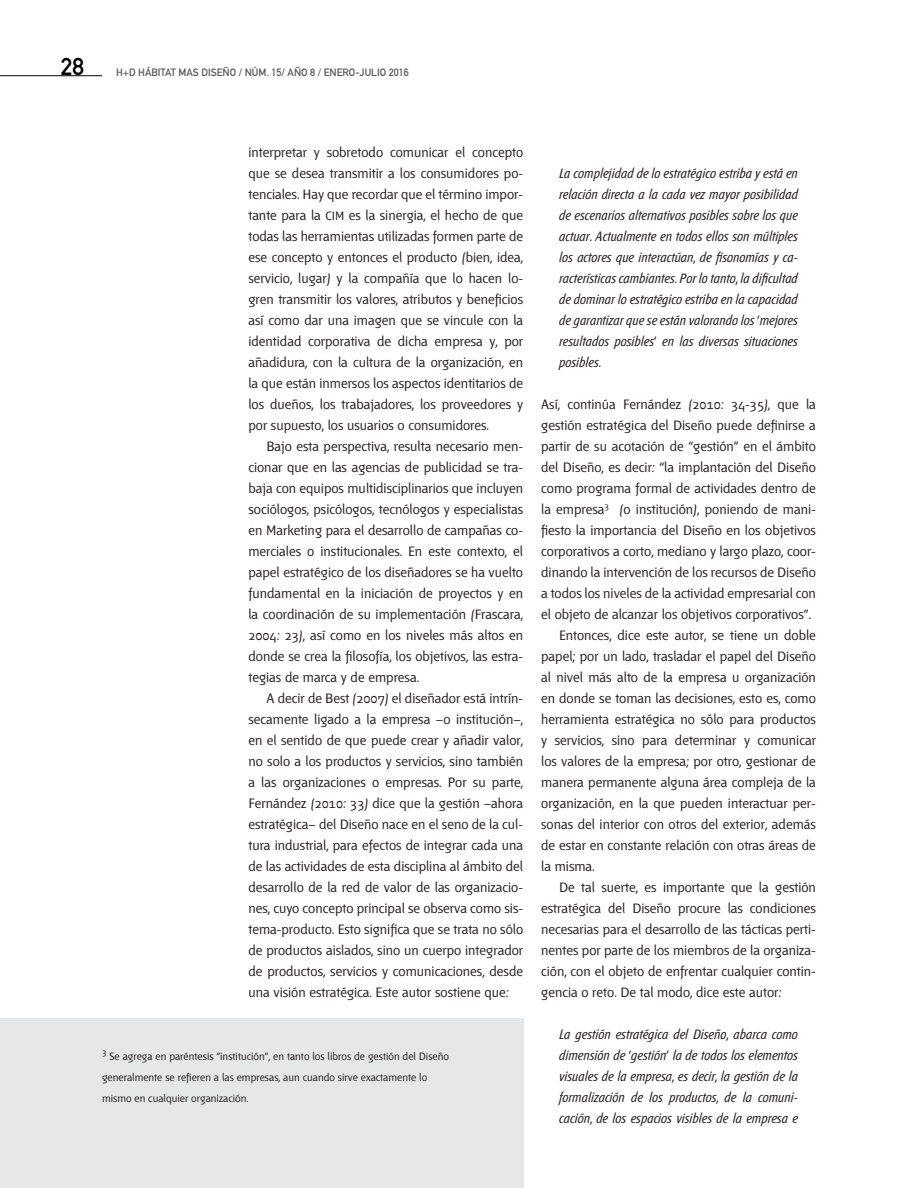
<style>
.page{position:relative;width:918px;height:1188px;background:#fff}
.page>*{position:absolute;margin:0;border:0;box-sizing:border-box;transform-origin:0 0}
.t1{font:24px "DIN Mittelschrift Alternate";color:#000}
.t2{font:13.5px/21px "Fontana ND Aa Os F";color:#231f20;text-align:justify}
.t3{font:italic 13.5px/21px "Fontana ND Aa Os F";color:#231f20;text-align:justify}
.t4{font:10.5px/21px "Fontana ND Aa Os F";color:#231f20}
.t5{font:10.5px "DIN Mittelschrift Alternate";color:#57585a}
.t6{font:8.7px "Fontana ND Aa Os F";color:#231f20}
.s1{font-size:12px}
</style>
<div class="page">
<hr style="left:0;top:75px;width:102px;height:1px;background:#231f20">
<div style="left:0;top:1018px;width:524px;height:170px;background:#e6e7e9"></div>
<h1 class="t1" style="left:61px;top:52px;width:25px">28</h1>
<p class="t5" style="left:116px;top:66px;width:294px">H+D HÁBITAT MAS DISEÑO / NÚM. 15/ AÑO 8 / ENERO-JULIO 2016</p>
<p class="t2" style="left:248px;top:143px;width:276px">interpretar y sobretodo comunicar el concepto que se desea transmitir a los consumidores po&shy;tenciales. Hay que recordar que el término impor&shy;tante para la <span class="s1">CIM</span> es la sinergia, el hecho de que todas las herramientas utilizadas formen parte de ese concepto y entonces el producto (bien, idea, servicio, lugar) y la compañía que lo hacen lo&shy;gren transmitir los valores, atributos y beneficios así como dar una imagen que se vincule con la identidad corporativa de dicha empresa y, por añadidura, con la cultura de la organización, en la que están inmersos los aspectos identitarios de los dueños, los trabajadores, los proveedores y por supuesto, los usuarios o consumidores.</p>
<p class="t2" style="left:248px;top:437px;width:276px;text-indent:18px">Bajo esta perspectiva, resulta necesario men&shy;cionar que en las agencias de publicidad se tra&shy;baja con equipos multidisciplinarios que incluyen sociólogos, psicólogos, tecnólogos y especialistas en Marketing para el desarrollo de campañas co&shy;merciales o institucionales. En este contexto, el papel estratégico de los diseñadores se ha vuelto fundamental en la iniciación de proyectos y en la coordinación de su implementación (Frascara, 2004: 23), así como en los niveles más altos en donde se crea la filosofía, los objetivos, las estra&shy;tegias de marca y de empresa.</p>
<p class="t2" style="left:248px;top:689px;width:276px;text-indent:18px">A decir de Best (2007) el diseñador está intrín&shy;secamente ligado a la empresa –o institución–, en el sentido de que puede crear y añadir valor, no solo a los productos y servicios, sino también a las organizaciones o empresas. Por su parte, Fernández (2010: 33) dice que la gestión –ahora estratégica– del Diseño nace en el seno de la cul&shy;tura industrial, para efectos de integrar cada una de las actividades de esta disciplina al ámbito del desarrollo de la red de valor de las organizacio&shy;nes, cuyo concepto principal se observa como sis&shy;tema-producto. Esto significa que se trata no sólo de productos aislados, sino un cuerpo integrador de productos, servicios y comunicaciones, desde una visión estratégica. Este autor sostiene que:</p>
<p class="t6" style="left:102px;top:1048px;width:6px">3</p>
<p class="t4" style="left:102px;top:1047px;width:349px;text-indent:7px">Se agrega en paréntesis “institución”, en tanto los libros de gestión del Diseño generalmente se refieren a las empresas, aun cuando sirve exactamente lo mismo en cualquier organización.</p>
<p class="t3" style="left:559px;top:164px;width:240px">La complejidad de lo estratégico estriba y está en relación directa a la cada vez mayor posibilidad de escenarios alternativos posibles sobre los que actuar. Actualmente en todos ellos son múltiples los actores que interactúan, de fisonomías y ca&shy;racterísticas cambiantes. Por lo tanto, la dificultad de dominar lo estratégico estriba en la capacidad de garantizar que se están valorando los ‘mejores resultados posibles’ en las diversas situaciones posibles.</p>
<p class="t2" style="left:541px;top:395px;width:276px">Así, continúa Fernández (2010: 34-35), que la</p>
<p class="t2" style="left:541px;top:416px;width:276px">gestión estratégica del Diseño puede definirse a</p>
<p class="t2" style="left:541px;top:437px;width:276px">partir de su acotación de “gestión” en el ámbito</p>
<p class="t2" style="left:541px;top:458px;width:276px">del Diseño, es decir: “la implantación del Diseño</p>
<p class="t2" style="left:541px;top:479px;width:276px">como programa formal de actividades dentro de</p>
<p class="t2" style="left:541px;top:500px;width:276px">la empresa<sup>3</sup> (o institución), poniendo de mani-</p>
<p class="t2" style="left:541px;top:521px;width:276px">fiesto la importancia del Diseño en los objetivos</p>
<p class="t2" style="left:541px;top:542px;width:276px">corporativos a corto, mediano y largo plazo, coor-</p>
<p class="t2" style="left:541px;top:563px;width:276px">dinando la intervención de los recursos de Diseño</p>
<p class="t2" style="left:541px;top:584px;width:276px">a todos los niveles de la actividad empresarial con</p>
<p class="t2" style="left:541px;top:605px;width:271px">el objeto de alcanzar los objetivos corporativos”.</p>
<p class="t2" style="left:559px;top:626px;width:258px">Entonces, dice este autor, se tiene un doble</p>
<p class="t2" style="left:541px;top:647px;width:276px">papel; por un lado, trasladar el papel del Diseño</p>
<p class="t2" style="left:541px;top:668px;width:276px">al nivel más alto de la empresa u organización</p>
<p class="t2" style="left:541px;top:689px;width:276px">en donde se toman las decisiones, esto es, como</p>
<p class="t2" style="left:541px;top:710px;width:276px">herramienta estratégica no sólo para productos</p>
<p class="t2" style="left:541px;top:731px;width:276px">y servicios, sino para determinar y comunicar</p>
<p class="t2" style="left:541px;top:752px;width:276px">los valores de la empresa; por otro, gestionar de</p>
<p class="t2" style="left:541px;top:773px;width:276px">manera permanente alguna área compleja de la</p>
<p class="t2" style="left:541px;top:794px;width:276px">organización, en la que pueden interactuar per-</p>
<p class="t2" style="left:541px;top:815px;width:276px">sonas del interior con otros del exterior, además</p>
<p class="t2" style="left:541px;top:836px;width:276px">de estar en constante relación con otras áreas de</p>
<p class="t2" style="left:541px;top:857px;width:55px">la misma.</p>
<p class="t2" style="left:559px;top:878px;width:258px">De tal suerte, es importante que la gestión</p>
<p class="t2" style="left:541px;top:899px;width:276px">estratégica del Diseño procure las condiciones</p>
<p class="t2" style="left:541px;top:920px;width:276px">necesarias para el desarrollo de las tácticas perti-</p>
<p class="t2" style="left:541px;top:941px;width:276px">nentes por parte de los miembros de la organiza-</p>
<p class="t2" style="left:541px;top:962px;width:276px">ción, con el objeto de enfrentar cualquier contin-</p>
<p class="t2" style="left:541px;top:983px;width:242px">gencia o reto. De tal modo, dice este autor:</p>
<p class="t3" style="left:559px;top:1025px;width:240px">La gestión estratégica del Diseño, abarca como dimensión de ‘gestión’ la de todos los elementos visuales de la empresa, es decir, la gestión de la formalización de los productos, de la comuni&shy;cación, de los espacios visibles de la empresa e</p>
</div>
